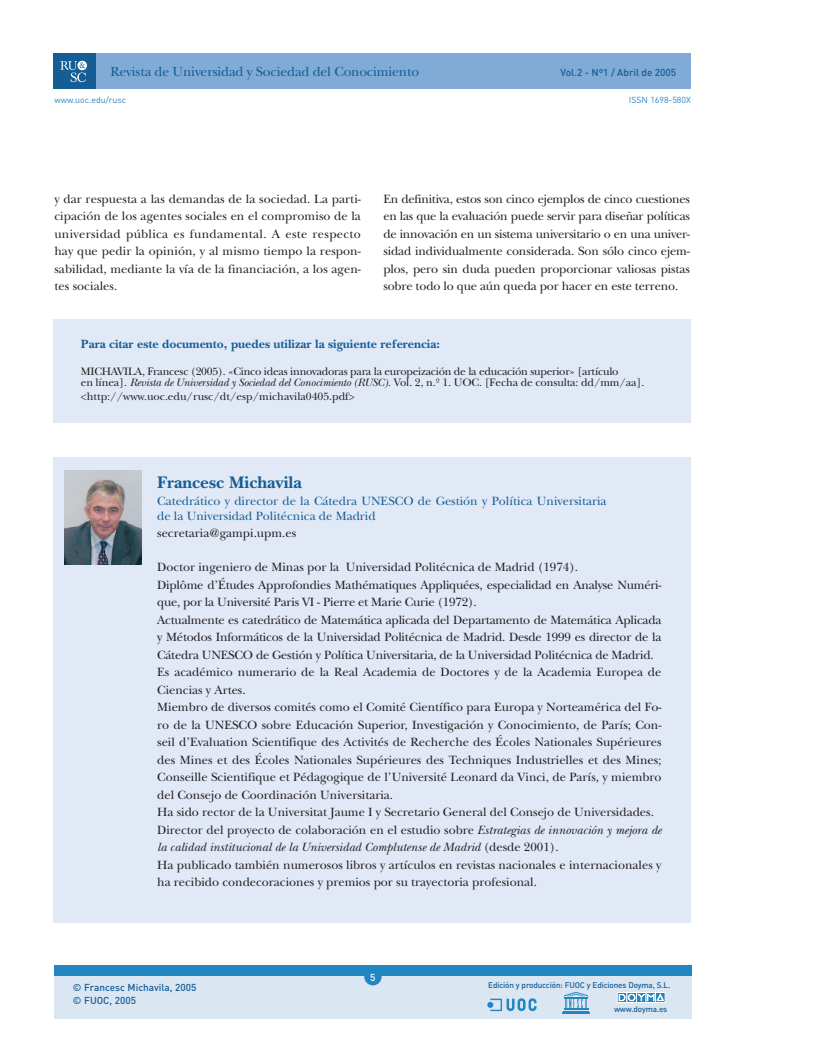
<style>
.page{position:relative;width:814px;height:1052px;background:#fff}
.page>*{position:absolute;margin:0;border:0;box-sizing:border-box;transform-origin:0 0}
.t1{font:700 17.5px "New Baskerville";color:#155d95}
.t2{font:13.75px "New Baskerville";letter-spacing:-.01em;color:#155d95}
.t3{font:12.5px/17.5px "New Baskerville";color:#231f20;text-align:justify}
.t4{font:12.5px/15px "New Baskerville";color:#155d95}
.t5{font:700 12.5px "New Baskerville";color:#155d95}
.t6{font:11.25px/11.9px "New Baskerville";letter-spacing:-.02em;color:#231f20}
.t7{font:11.25px "New Baskerville";color:#231f20}
.t8{font:500 10px/13.5px "DIN";color:#155d95}
.t9{font:500 10px "DIN";color:#fff}
.t10{font:8.75px "DIN";color:#2a83be}
.t11{font:500 8.12px "DIN";letter-spacing:-.015em;color:#155d95}
.s1{font-style:italic}
</style>
<div class="page">
<div style="left:53px;top:319px;width:638px;height:103px;background:#e1e9f6"></div>
<div style="left:71px;top:53px;width:620px;height:36px;background:#80abd6"></div>
<div style="left:53px;top:53px;width:43px;height:36px;background:#155d95"></div>
<svg style="left:60px;top:61px;width:27px;height:21px"></svg>
<div style="left:53px;top:457px;width:638px;height:464px;background:#e1e9f6"></div>
<img style="left:65px;top:471px;width:77px;height:93px">
<div style="left:54px;top:965px;width:637px;height:10px;background:#2286c0"></div>
<div style="left:54px;top:975px;width:637px;height:43px;background:#dbe6f3"></div>
<div style="left:364px;top:967px;width:18px;height:18px;background:#2286c0;border-radius:50%"></div>
<svg style="left:617px;top:992px;width:48px;height:10px"></svg>
<svg style="left:563px;top:991px;width:26px;height:21px"></svg>
<svg style="left:487px;top:998px;width:49px;height:12px"></svg>
<p class="t2" style="left:111px;top:67px;width:310px">Revista de Universidad y Sociedad del Conocimiento</p>
<p class="t8" style="left:560px;top:67px;width:117px">Vol.2 - Nº1 / Abril de 2005</p>
<p class="t10" style="left:54px;top:97px;width:73px">www.uoc.edu/rusc</p>
<p class="t10" style="left:629px;top:97px;width:63px">ISSN 1698-580X</p>
<p class="t3" style="left:54px;top:191px;width:308px">y dar respuesta a las demandas de la sociedad. La parti&shy;cipación de los agentes sociales en el compromiso de la universidad pública es fundamental. A este respecto hay que pedir la opinión, y al mismo tiempo la respon&shy;sabilidad, mediante la vía de la financiación, a los agen&shy;tes sociales.</p>
<p class="t3" style="left:383px;top:191px;width:308px">En definitiva, estos son cinco ejemplos de cinco cuestiones en las que la evaluación puede servir para diseñar políticas de innovación en un sistema universitario o en una univer&shy;sidad individualmente considerada. Son sólo cinco ejem&shy;plos, pero sin duda pueden proporcionar valiosas pistas sobre todo lo que aún queda por hacer en este terreno.</p>
<p class="t5" style="left:81px;top:339px;width:360px">Para citar este documento, puedes utilizar la siguiente referencia:</p>
<p class="t6" style="left:81px;top:366px;width:565px">MICHAVILA, Francesc (2005). «Cinco ideas innovadoras para la europeización de la educación superior» [artículo<br>en línea]. <span class="s1">Revista de Universidad y Sociedad del Conocimiento (RUSC).</span> Vol. 2, n.º 1. UOC. [Fecha de consulta: dd/mm/aa].</p>
<p class="t7" style="left:81px;top:392px;width:275px">&lt;http://www.uoc.edu/rusc/dt/esp/michavila0405.pdf&gt;</p>
<h1 class="t1" style="left:157px;top:475px;width:146px">Francesc Michavila</h1>
<p class="t4" style="left:157px;top:495px;width:451px">Catedrático y director de la Cátedra UNESCO de Gestión y Política Universitaria de la Universidad Politécnica de Madrid</p>
<p class="t3" style="left:157px;top:525px;width:140px">secretaria@gampi.upm.es</p>
<p class="t3" style="left:157px;top:559px;width:506px;text-align:left">Doctor ingeniero de Minas por la Universidad Politécnica de Madrid (1974).<br>Diplôme d’Études Approfondies Mathématiques Appliquées, especialidad en Analyse Numéri&shy;que, por la Université Paris VI - Pierre et Marie Curie (1972).<br>Actualmente es catedrático de Matemática aplicada del Departamento de Matemática Aplicada y Métodos Informáticos de la Universidad Politécnica de Madrid. Desde 1999 es director de la Cátedra UNESCO de Gestión y Política Universitaria, de la Universidad Politécnica de Madrid.<br>Es académico numerario de la Real Academia de Doctores y de la Academia Europea de Ciencias y Artes.<br>Miembro de diversos comités como el Comité Científico para Europa y Norteamérica del Fo&shy;ro de la UNESCO sobre Educación Superior, Investigación y Conocimiento, de París; Con&shy;seil d’Evaluation Scientifique des Activités de Recherche des Écoles Nationales Supérieures des Mines et des Écoles Nationales Supérieures des Techniques Industrielles et des Mines; Conseille Scientifique et Pédagogique de l’Université Leonard da Vinci, de París, y miembro del Consejo de Coordinación Universitaria.<br>Ha sido rector de la Universitat Jaume I y Secretario General del Consejo de Universidades.<br>Director del proyecto de colaboración en el estudio sobre <span class="s1">Estrategias de innovación y mejora de la calidad institucional de la Universidad Complutense de Madrid</span> (desde 2001).<br>Ha publicado también numerosos libros y artículos en revistas nacionales e internacionales y ha recibido condecoraciones y premios por su trayectoria profesional.</p>
<p class="t8" style="left:73px;top:981px;width:125px">© Francesc Michavila, 2005 © FUOC, 2005</p>
<p class="t9" style="left:370px;top:968px;width:7px">1</p>
<p class="t9" style="left:370px;top:973px;width:7px">5</p>
<p class="t11" style="left:488px;top:981px;width:184px">Edición y producción: FUOC y Ediciones Doyma, S.L.</p>
<p class="t11" style="left:614px;top:1006px;width:55px">www.doyma.es</p>
</div>
